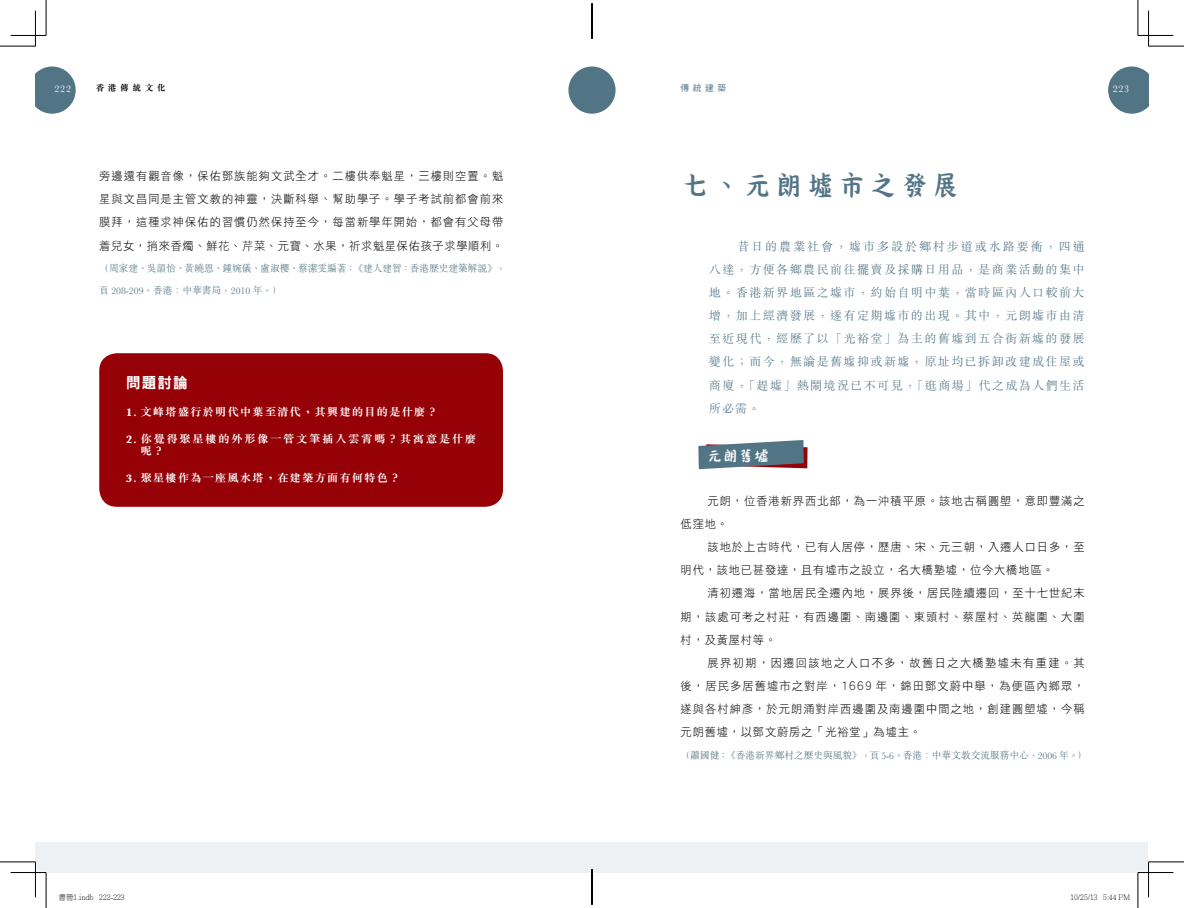
<style>
.page{position:relative;width:1184px;height:908px;background:#fff}
.page>*{position:absolute;margin:0;border:0;box-sizing:border-box;transform-origin:0 0}
.t1{font:30px "DF Kang Kai HK W5";letter-spacing:.075em;color:#527586}
.t2{font:15px "DF Hei HK W9";color:#fff}
.t3{font:15px "DF Bang Bang HK W5";color:#fff}
.t4{font:300 12.12px/23.1px "M Sung HK";letter-spacing:.11em;color:#527586;text-align:justify}
.t5{font:11.5px/23.1px "DF Hei HK W3";letter-spacing:.085em;color:#000;text-align:justify}
.t6{font:700 11.25px "M Sung HK";letter-spacing:.075em;color:#fff}
.t7{font:700 11.25px/12.5px "M Sung HK";letter-spacing:.12em;color:#fff}
.t8{font:300 10px "M Sung HK";color:#527586}
.t9{font:10px "Baskerville";letter-spacing:.075em;color:#fff}
.t10{font:700 8.75px "M Sung HK";letter-spacing:.4em;color:#000}
.t11{font:8.75px "DF Hei HK W5";color:#527586}
.t12{font:300 7.5px "Adobe Ming Std";color:#000}
</style>
<div class="page">
<div style="left:36px;top:842px;width:1112px;height:30px;background:#eef1f3"></div>
<svg style="left:35px;top:66px;width:41px;height:48px"></svg>
<div style="left:568px;top:66px;width:47px;height:48px;background:#527586;border-radius:50%"></div>
<svg style="left:1108px;top:66px;width:40px;height:48px"></svg>
<div style="left:99px;top:353px;width:404px;height:153px;background:#960007;border-radius:18px"></div>
<svg style="left:698px;top:440px;width:109px;height:29px;background:#71828f"></svg>
<hr style="left:1147px;top:861px;width:2px;height:35px;background:#fff">
<hr style="left:0;top:46px;width:35px;height:1px;background:#000">
<hr style="left:1148px;top:46px;width:35px;height:1px;background:#000">
<hr style="left:0;top:861px;width:35px;height:1px;background:#000">
<hr style="left:1148px;top:861px;width:35px;height:1px;background:#000">
<hr style="left:46px;top:0;width:1px;height:35px;background:#000">
<hr style="left:46px;top:872px;width:1px;height:35px;background:#000">
<hr style="left:1137px;top:0;width:1px;height:35px;background:#000">
<hr style="left:1137px;top:872px;width:1px;height:35px;background:#000">
<hr style="left:11px;top:35px;width:35px;height:1px;background:#000">
<hr style="left:1137px;top:35px;width:36px;height:1px;background:#000">
<hr style="left:11px;top:871px;width:35px;height:1px;background:#000">
<hr style="left:1137px;top:871px;width:36px;height:1px;background:#000">
<hr style="left:35px;top:11px;width:1px;height:35px;background:#000">
<hr style="left:35px;top:861px;width:1px;height:35px;background:#000">
<hr style="left:1148px;top:11px;width:1px;height:35px;background:#000">
<hr style="left:1148px;top:861px;width:1px;height:35px;background:#000">
<hr style="left:591px;top:869px;width:2px;height:26px;background:#fff">
<hr style="left:592px;top:3px;width:1px;height:36px;background:#000">
<hr style="left:592px;top:869px;width:1px;height:35px;background:#000">
<svg style="left:573px;top:12px;width:38px;height:64px"></svg>
<p class="t9" style="left:55px;top:83px;width:18px">222</p>
<p class="t10" style="left:96px;top:82px;width:71px">香港傳統文化</p>
<p class="t11" style="left:680px;top:83px;width:47px">傳統建築</p>
<p class="t9" style="left:1112px;top:83px;width:18px">223</p>
<p class="t5" style="left:99px;top:164px;width:405px">旁邊還有觀音像，保佑鄧族能夠文武全才。二樓供奉魁星，三樓則空置。魁星與文昌同是主管文教的神靈，決斷科舉、幫助學子。學子考試前都會前來膜拜，這種求神保佑的習慣仍然保持至今，每當新學年開始，都會有父母帶着兒女，捎來香燭、鮮花、芹菜、元寶、水果，祈求魁星保佑孩子求學順利。</p>
<p class="t8" style="left:99px;top:261px;width:408px">（周家建、吳韻怡、黃曉恩、鍾婉儀、盧淑櫻、蔡潔雯編著：《建人建智：香港歷史建築解說》，</p>
<p class="t8" style="left:99px;top:283px;width:184px">頁 208-209。香港︰中華書局，2010 年。）</p>
<h2 class="t2" style="left:126px;top:374px;width:63px">問題討論</h2>
<p class="t6" style="left:126px;top:404px;width:313px">1. 文峰塔盛行於明代中葉至清代，其興建的目的是什麼？</p>
<p class="t7" style="left:140px;top:431px;width:337px;text-indent:-14px">2. 你覺得聚星樓的外形像一管文筆插入雲霄嗎？其寓意是什麼呢？</p>
<p class="t6" style="left:126px;top:469px;width:276px">3. 聚星樓作為一座風水塔，在建築方面有何特色？</p>
<h1 class="t1" style="left:680px;top:169px;width:281px">七、元朗墟市之發展</h1>
<p class="t4" style="left:709px;top:234px;width:377px;text-indent:28px">昔日的農業社會，墟市多設於鄉村步道或水路要衝，四通八達，方便各鄉農民前往擺賣及採購日用品，是商業活動的集中地。香港新界地區之墟市，約始自明中葉，當時區內人口較前大增，加上經濟發展，遂有定期墟市的出現。其中，元朗墟市由清至近現代，經歷了以「光裕堂」為主的舊墟到五合街新墟的發展變化；而今，無論是舊墟抑或新墟，原址均已拆卸改建成住屋或商廈，「趕墟」熱鬧境況已不可見，「逛商場」代之成為人們生活所必需。</p>
<h2 class="t3" style="left:707px;top:447px;width:63px">元朗舊墟</h2>
<p class="t5" style="left:680px;top:489px;width:405px;text-indent:27px">元朗，位香港新界西北部，為一沖積平原。該地古稱圓塱，意即豐滿之低窪地。</p>
<p class="t5" style="left:680px;top:535px;width:405px;text-indent:27px">該地於上古時代，已有人居停，歷唐、宋、元三朝，入遷人口日多，至明代，該地已甚發達，且有墟市之設立，名大橋塾墟，位今大橋地區。</p>
<p class="t5" style="left:680px;top:581px;width:405px;text-indent:27px">清初遷海，當地居民全遷內地，展界後，居民陸續遷回，至十七世紀末期，該處可考之村莊，有西邊圍、南邊圍、東頭村、蔡屋村、英龍圍、大圍村，及黃屋村等。</p>
<p class="t5" style="left:680px;top:650px;width:406px;text-indent:27px">展界初期，因遷回該地之人口不多，故舊日之大橋塾墟未有重建。其後，居民多居舊墟市之對岸，1669 年，錦田鄧文蔚中舉，為便區內鄉眾，遂與各村紳彥，於元朗涌對岸西邊圍及南邊圍中間之地，創建圓塱墟，今稱元朗舊墟，以鄧文蔚房之「光裕堂」為墟主。</p>
<p class="t8" style="left:680px;top:747px;width:408px">（蕭國健：《香港新界鄉村之歷史與風貌》，頁 5-6。香港︰中華文教交流服務中心，2006 年。）</p>
<p class="t12" style="left:59px;top:893px;width:68px">書冊1.indb 222-223</p>
<p class="t12" style="left:1070px;top:893px;width:61px">10/25/13 5:44 PM</p>
</div>
